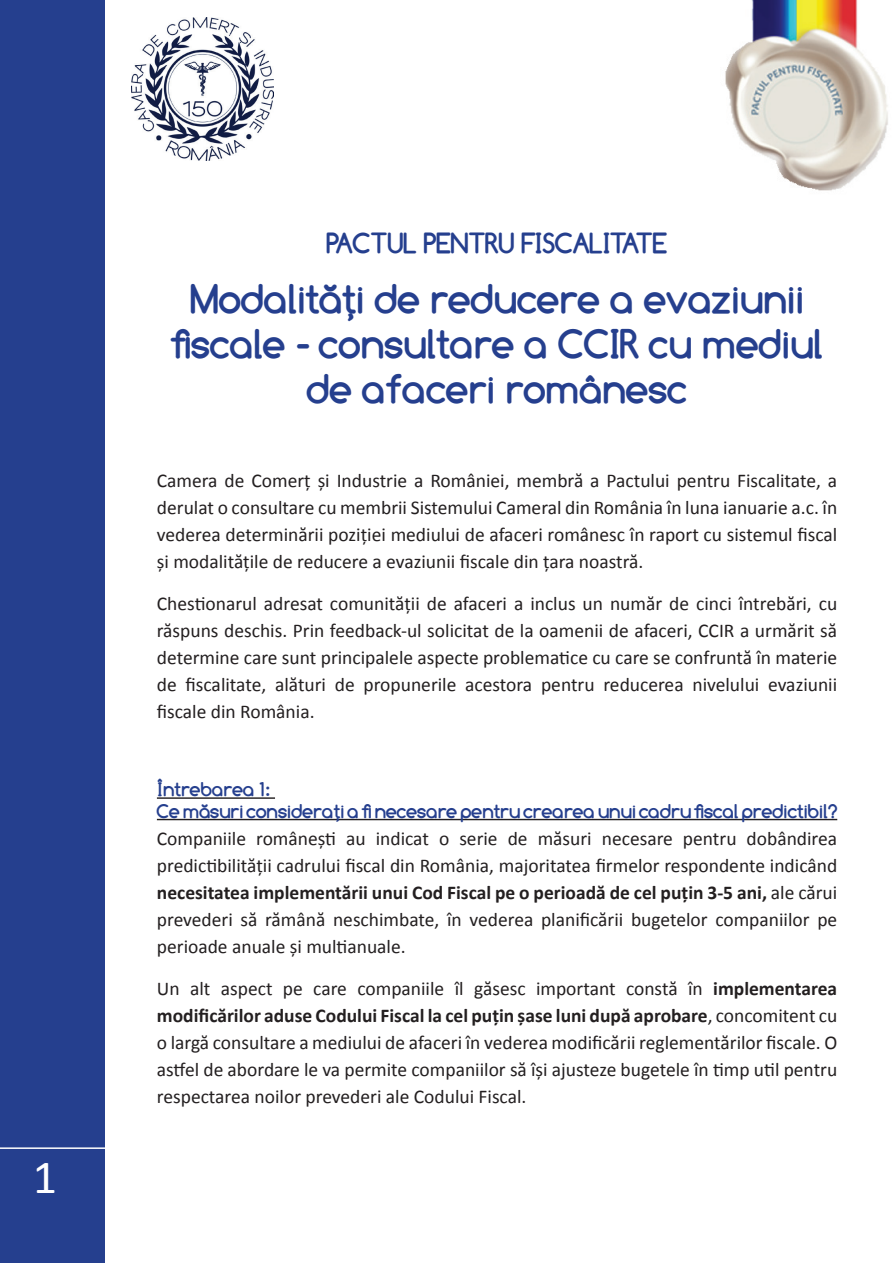
<style>
.page{position:relative;width:893px;height:1263px;background:#fff}
.page>*{position:absolute;margin:0;border:0;box-sizing:border-box;transform-origin:0 0}
.t1{font:48px "Calibri";color:#fff}
.t2{font:700 40.5px/45px "Comfortaa";color:#253f8e;text-align:center}
.t3{font:700 28.5px "Comfortaa";color:#253f8e}
.t4{font:19.5px/27px "Calibri";color:#231f20;text-align:justify}
.t5{font:700 19.5px/21.5px "Comfortaa";color:#253f8e}
.s1{font-weight:700}
</style>
<div class="page">
<img style="left:725px;top:0;width:163px;height:191px">
<hr style="left:157px;top:797px;width:118px;height:2px;background:#231f20">
<hr style="left:157px;top:819px;width:680px;height:1px;background:#231f20">
<div style="left:0;top:0;width:104px;height:1263px;background:#253f8e"></div>
<hr style="left:0;top:1147px;width:125px;height:2px;background:#fff">
<img style="left:132px;top:17px;width:141px;height:144px">
<h1 class="t1" style="left:33px;top:1147px;width:26px">1</h1>
<h3 class="t3" style="left:327px;top:226px;width:342px">PACTUL PENTRU FISCALITATE</h3>
<h2 class="t2" style="left:171px;top:276px;width:654px">Modalităţi de reducere a evaziunii fiscale - consultare a CCIR cu mediul de afaceri românesc</h2>
<p class="t4" style="left:157px;top:466px;width:682px">Camera de Comerţ şi Industrie a României, membră a Pactului pentru Fiscalitate, a derulat o consultare cu membrii Sistemului Cameral din România în luna ianuarie a.c. în vederea determinării poziţiei mediului de afaceri românesc în raport cu sistemul fiscal şi modalităţile de reducere a evaziunii fiscale din ţara noastră.</p>
<p class="t4" style="left:157px;top:589px;width:682px">Chestionarul adresat comunităţii de afaceri a inclus un număr de cinci întrebări, cu răspuns deschis. Prin feedback-ul solicitat de la oamenii de afaceri, CCIR a urmărit să determine care sunt principalele aspecte problematice cu care se confruntă în materie de fiscalitate, alături de propunerile acestora pentru reducerea nivelului evaziunii fiscale din România.</p>
<p class="t5" style="left:157px;top:778px;width:682px">Întrebarea 1:<br>Ce măsuri consideraţi a fi necesare pentru crearea unui cadru fiscal predictibil?</p>
<p class="t4" style="left:157px;top:824px;width:682px">Companiile româneşti au indicat o serie de măsuri necesare pentru dobândirea predictibilităţii cadrului fiscal din România, majoritatea firmelor respondente indicând <span class="s1">necesitatea implementării unui Cod Fiscal pe o perioadă de cel puţin 3-5 ani,</span> ale cărui prevederi să rămână neschimbate, în vederea planificării bugetelor companiilor pe perioade anuale şi multianuale.</p>
<p class="t4" style="left:157px;top:974px;width:682px">Un alt aspect pe care companiile îl găsesc important constă în <span class="s1">implementarea modificărilor aduse Codului Fiscal la cel puţin şase luni după aprobare</span>, concomitent cu o largă consultare a mediului de afaceri în vederea modificării reglementărilor fiscale. O astfel de abordare le va permite companiilor să îşi ajusteze bugetele în timp util pentru respectarea noilor prevederi ale Codului Fiscal.</p>
</div>
